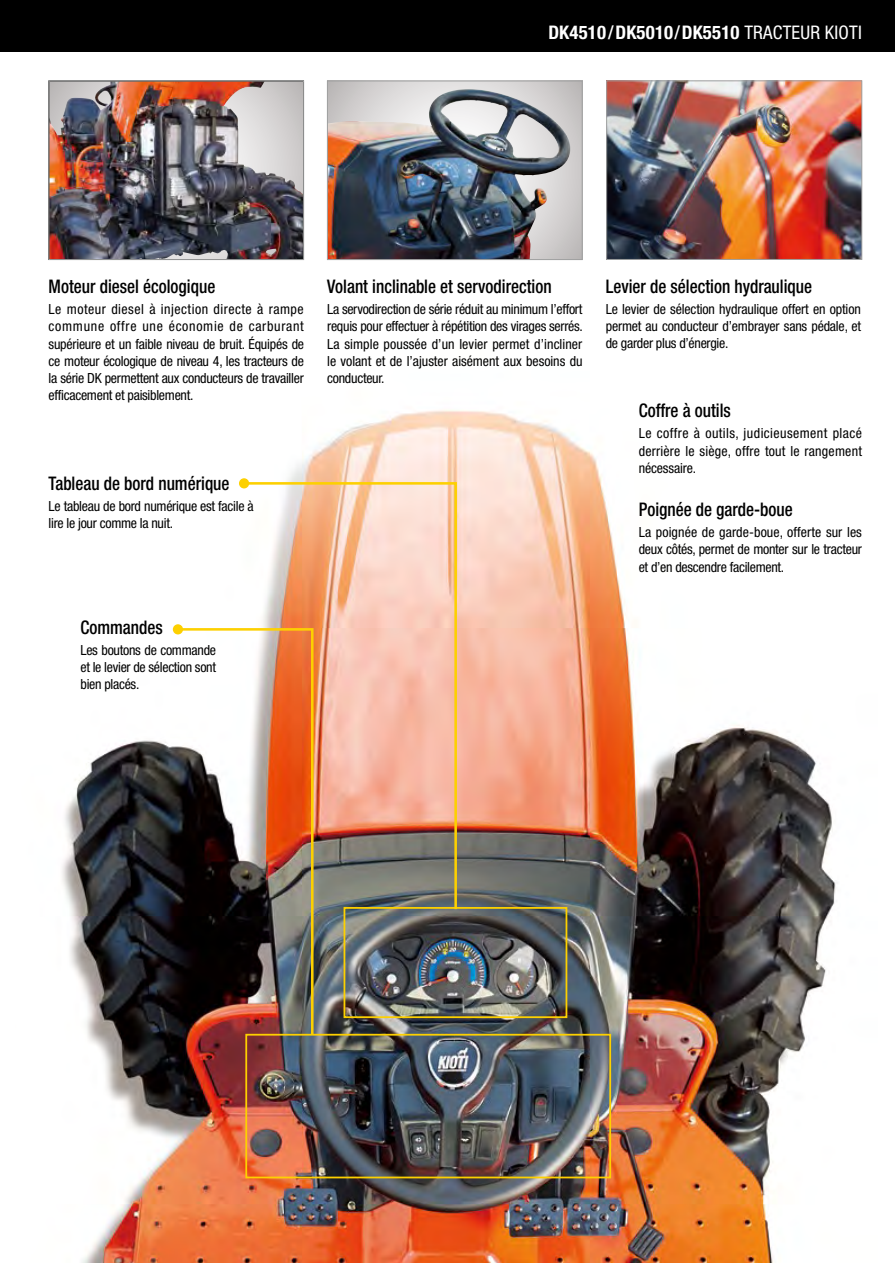
<style>
.page{position:relative;width:895px;height:1263px;background:#fff}
.page>*{position:absolute;margin:0;border:0;box-sizing:border-box;transform-origin:0 0}
.t1{font:500 condensed 18.75px "Helvetica Neue";color:#000;scale:.92 1}
.t2{font:700 condensed 18.75px "Helvetica Neue";letter-spacing:.01em;color:#fff}
.t3{font:condensed 13.95px/17.2px "Helvetica Neue";letter-spacing:-.02em;color:#000;text-align:justify}
.s1{font-weight:500}
.s2{font-weight:400}
</style>
<div class="page">
<img style="left:62px;top:410px;width:774px;height:853px">
<div style="left:0;top:0;width:895px;height:51px;background:#000"></div>
<img style="left:51px;top:83px;width:251px;height:175px">
<div style="left:49px;top:81px;width:255px;height:179px;border:1px solid #9fa0a0"></div>
<img style="left:608px;top:83px;width:252px;height:175px">
<div style="left:606px;top:81px;width:256px;height:179px;border:1px solid #9fa0a0"></div>
<svg style="left:329px;top:83px;width:251px;height:6px;background:#d5d2d2"></svg>
<img style="left:329px;top:89px;width:251px;height:169px">
<div style="left:327px;top:81px;width:255px;height:179px;border:1px solid #9fa0a0"></div>
<img style="left:343px;top:906px;width:225px;height:113px">
<img style="left:244px;top:1033px;width:368px;height:146px">
<img style="left:241px;top:481px;width:217px;height:431px">
<div style="left:239px;top:478px;width:10px;height:10px;background:#fdd000;border-radius:50%"></div>
<img style="left:175px;top:627px;width:140px;height:410px">
<div style="left:173px;top:624px;width:10px;height:10px;background:#fdd000;border-radius:50%"></div>
<div style="left:54px;top:641px;width:164px;height:96px;background:#fff"></div>
<h1 class="t2" style="left:548px;top:21px;width:315px">DK4510<span class="s1">/</span>DK5010<span class="s1">/</span>DK5510 <span class="s2">TRACTEUR KIOTI</span></h1>
<h1 class="t1" style="left:49px;top:275px;width:183px">Moteur diesel écologique</h1>
<p class="t3" style="left:49px;top:300px;width:257px">Le moteur diesel à injection directe à rampe commune offre une économie de carburant supérieure et un faible niveau de bruit. Équipés de ce moteur écologique de niveau 4, les tracteurs de la série DK permettent aux conducteurs de travailler efficacement et paisiblement.</p>
<h1 class="t1" style="left:327px;top:275px;width:245px">Volant inclinable et servodirection</h1>
<p class="t3" style="left:327px;top:300px;width:257px">La servodirection de série réduit au minimum l’effort requis pour effectuer à répétition des virages serrés.<br>La simple poussée d’un levier permet d’incliner le volant et de l’ajuster aisément aux besoins du conducteur.</p>
<h1 class="t1" style="left:49px;top:472px;width:198px">Tableau de bord numérique</h1>
<p class="t3" style="left:49px;top:497px;width:207px">Le tableau de bord numérique est facile à lire le jour comme la nuit.</p>
<h1 class="t1" style="left:80px;top:616px;width:91px">Commandes</h1>
<p class="t3" style="left:80px;top:641px;width:137px">Les boutons de commande et le levier de sélection sont bien placés.</p>
<h1 class="t1" style="left:606px;top:275px;width:226px">Levier de sélection hydraulique</h1>
<p class="t3" style="left:606px;top:300px;width:257px">Le levier de sélection hydraulique offert en option permet au conducteur d’embrayer sans pédale, et de garder plus d’énergie.</p>
<h1 class="t1" style="left:639px;top:399px;width:102px">Coffre à outils</h1>
<p class="t3" style="left:639px;top:425px;width:225px">Le coffre à outils, judicieusement placé derrière le siège, offre tout le rangement nécessaire.</p>
<h1 class="t1" style="left:639px;top:498px;width:169px">Poignée de garde-boue</h1>
<p class="t3" style="left:639px;top:523px;width:225px">La poignée de garde-boue, offerte sur les deux côtés, permet de monter sur le tracteur et d’en descendre facilement.</p>
</div>
